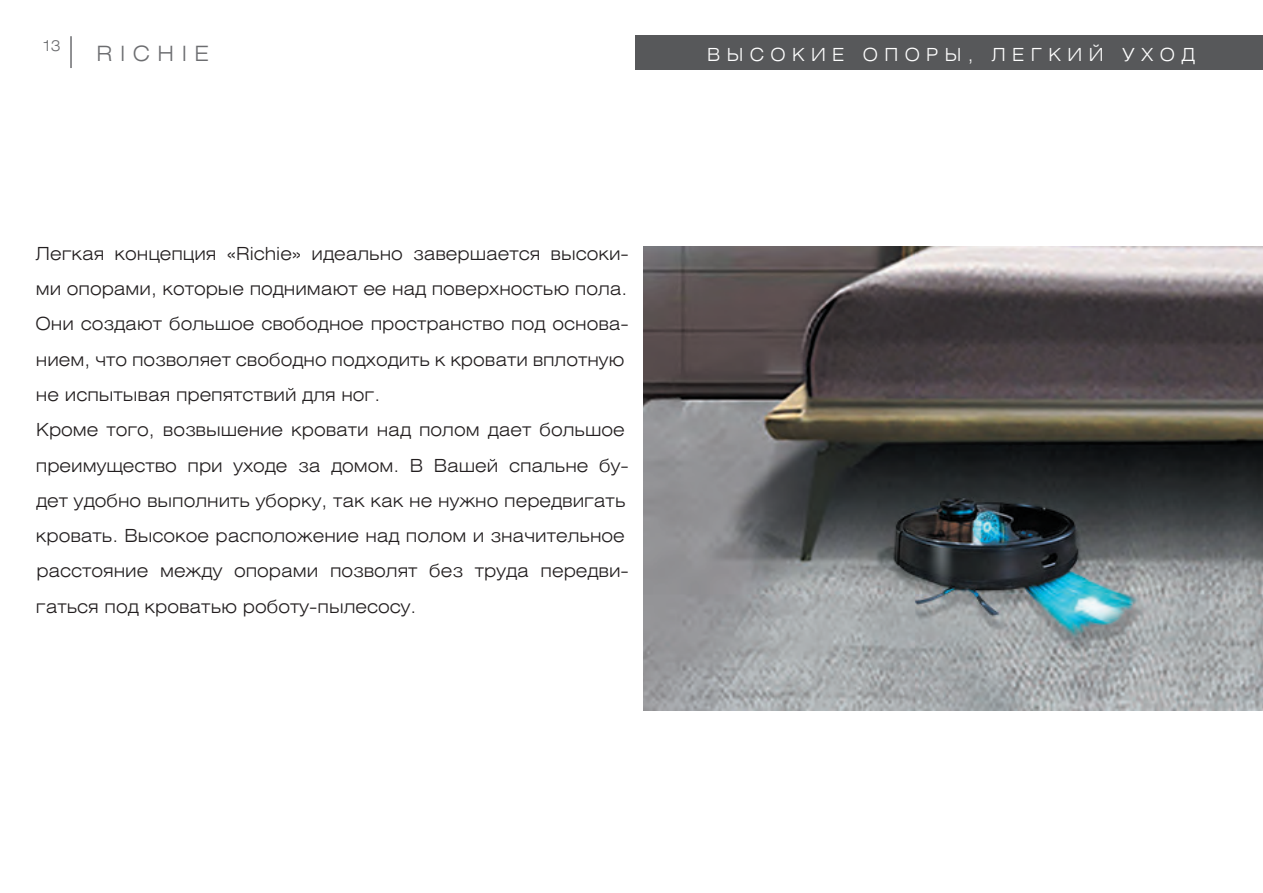
<style>
.page{position:relative;width:1263px;height:893px;background:#fff}
.page>*{position:absolute;margin:0;border:0;box-sizing:border-box;transform-origin:0 0}
.t1{font:21px "Helios Ext Light C";letter-spacing:.36em;color:#6c6d70}
.t2{font:18px/35.2px "Helios Ext Light C";color:#231f20}
.t3{font:18px "Helios Ext Light C";letter-spacing:.36em;color:#fff}
.t4{font:15px "Helios Ext Light C";color:#6c6d70}
</style>
<div class="page">
<div style="left:636px;top:35px;width:627px;height:35px;background:#57585a"></div>
<hr style="left:0;top:34px;width:1px;height:37px;background:#57585a">
<img style="left:643px;top:247px;width:620px;height:463px">
<hr style="left:70px;top:36px;width:2px;height:32px;background:#6c6d70">
<p class="t4" style="left:43px;top:36px;width:19px">13</p>
<p class="t1" style="left:97px;top:41px;width:114px">RICHIE</p>
<p class="t2" style="left:36px;top:235px;width:595px">Легкая концепция «Richie» идеально завершается высоки&shy;ми опорами, которые поднимают ее над поверхностью пола.<br>Они создают большое свободное пространство под основа&shy;нием, что позволяет свободно подходить к кровати вплотную не испытывая препятствий для ног.<br>Кроме того, возвышение кровати над полом дает большое преимущество при уходе за домом. В Вашей спальне бу&shy;дет удобно выполнить уборку, так как не нужно передвигать кровать. Высокое расположение над полом и значительное расстояние между опорами позволят без труда передви&shy;гаться под кроватью роботу-пылесосу.</p>
<p class="t3" style="left:707px;top:43px;width:489px">ВЫСОКИЕ ОПОРЫ, ЛЕГКИЙ УХОД</p>
</div>
